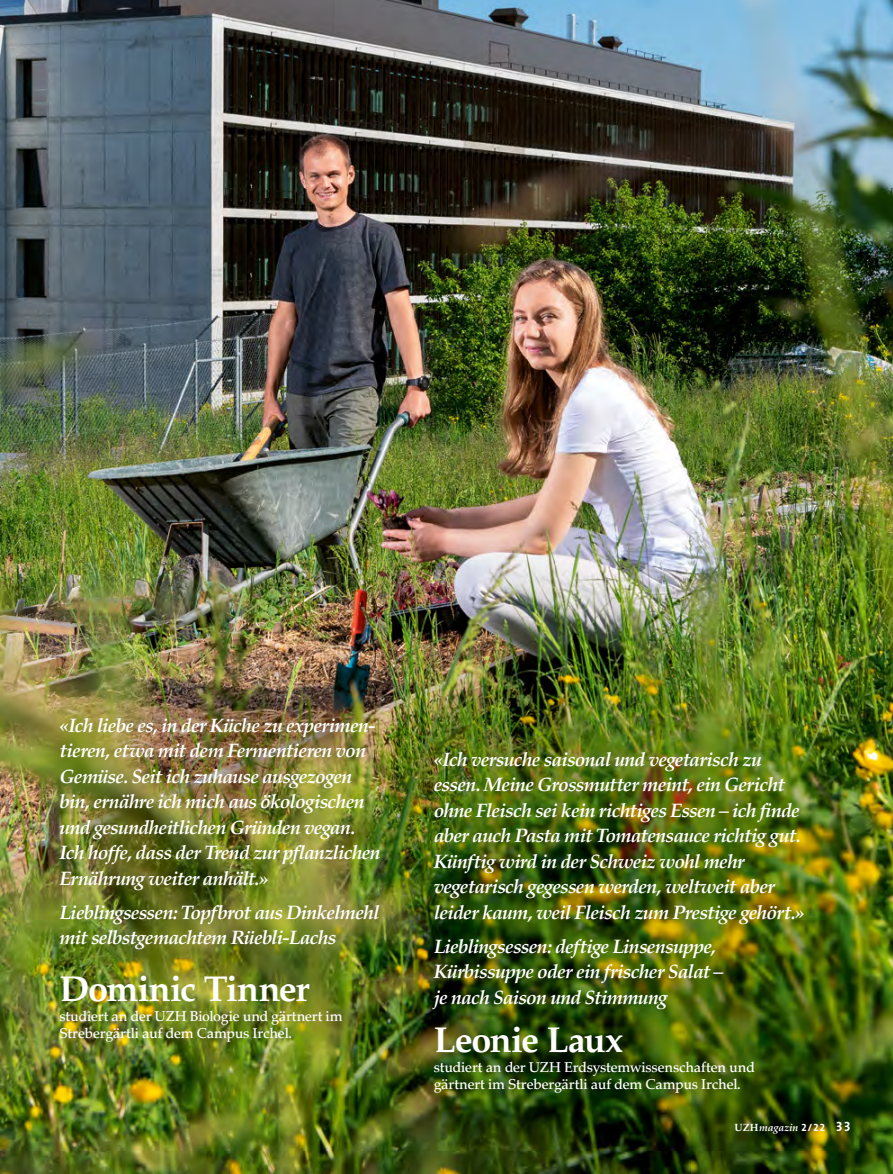
<style>
.page{position:relative;width:893px;height:1174px;background:#fff}
.page>*{position:absolute;margin:0;border:0;box-sizing:border-box;transform-origin:0 0}
.t1{font:700 36px "Palatino LT Std";letter-spacing:-.035em;color:#fff}
.t2{font:italic 700 19.5px/25.5px "Palatino LT Std";letter-spacing:-.04em;color:#fff}
.t3{font:500 14.25px/17px "Palatino LT Std";letter-spacing:-.02em;color:#fff}
.t4{font:italic 700 10.5px "Palatino LT Std";letter-spacing:-.02em;color:#fff}
.s1{font-style:normal}
.s2{font-family:"The Sans Bold Caps";font-weight:400;font-style:normal}
.s3{font-family:"The Sans Bold Caps";font-weight:400;font-style:normal;font-size:13.5px}
</style>
<div class="page">
<img style="left:0;top:0;width:893px;height:1174px">
<p class="t2" style="left:60px;top:712px;width:323px">«Ich liebe es, in der Küche zu experimen&shy;tieren, etwa mit dem Fermentieren von Gemüse. Seit ich zuhause ausgezogen bin, ernähre ich mich aus ökologischen und gesundheitlichen Gründen vegan.<br>Ich hoffe, dass der Trend zur pflanzlichen Ernährung weiter anhält.»</p>
<p class="t2" style="left:60px;top:899px;width:321px">Lieblingsessen: Topfbrot aus Dinkelmehl mit selbstgemachtem Rüebli-Lachs</p>
<h1 class="t1" style="left:60px;top:967px;width:251px">Dominic Tinner</h1>
<p class="t3" style="left:60px;top:1007px;width:285px">studiert an der UZH Biologie und gärtnert im<br>Strebergärtli auf dem Campus Irchel.</p>
<p class="t2" style="left:434px;top:746px;width:372px">«Ich versuche saisonal und vegetarisch zu essen. Meine Grossmutter meint, ein Gericht ohne Fleisch sei kein richtiges Essen – ich finde aber auch Pasta mit Tomatensauce richtig gut.<br>Künftig wird in der Schweiz wohl mehr vegetarisch gegessen werden, weltweit aber leider kaum, weil Fleisch zum Prestige gehört.»</p>
<p class="t2" style="left:434px;top:933px;width:291px">Lieblingsessen: deftige Linsensuppe,<br>Kürbissuppe oder ein frischer Salat – je nach Saison und Stimmung</p>
<h1 class="t1" style="left:434px;top:1018px;width:191px">Leonie Laux</h1>
<p class="t3" style="left:434px;top:1058px;width:322px">studiert an der UZH Erdsystemwissenschaften und gärtnert im Strebergärtli auf dem Campus Irchel.</p>
<p class="t4" style="left:734px;top:1121px;width:117px"><span class="s1">UZH</span>magazin <span class="s2">2/22</span> <span class="s3">33</span></p>
</div>
